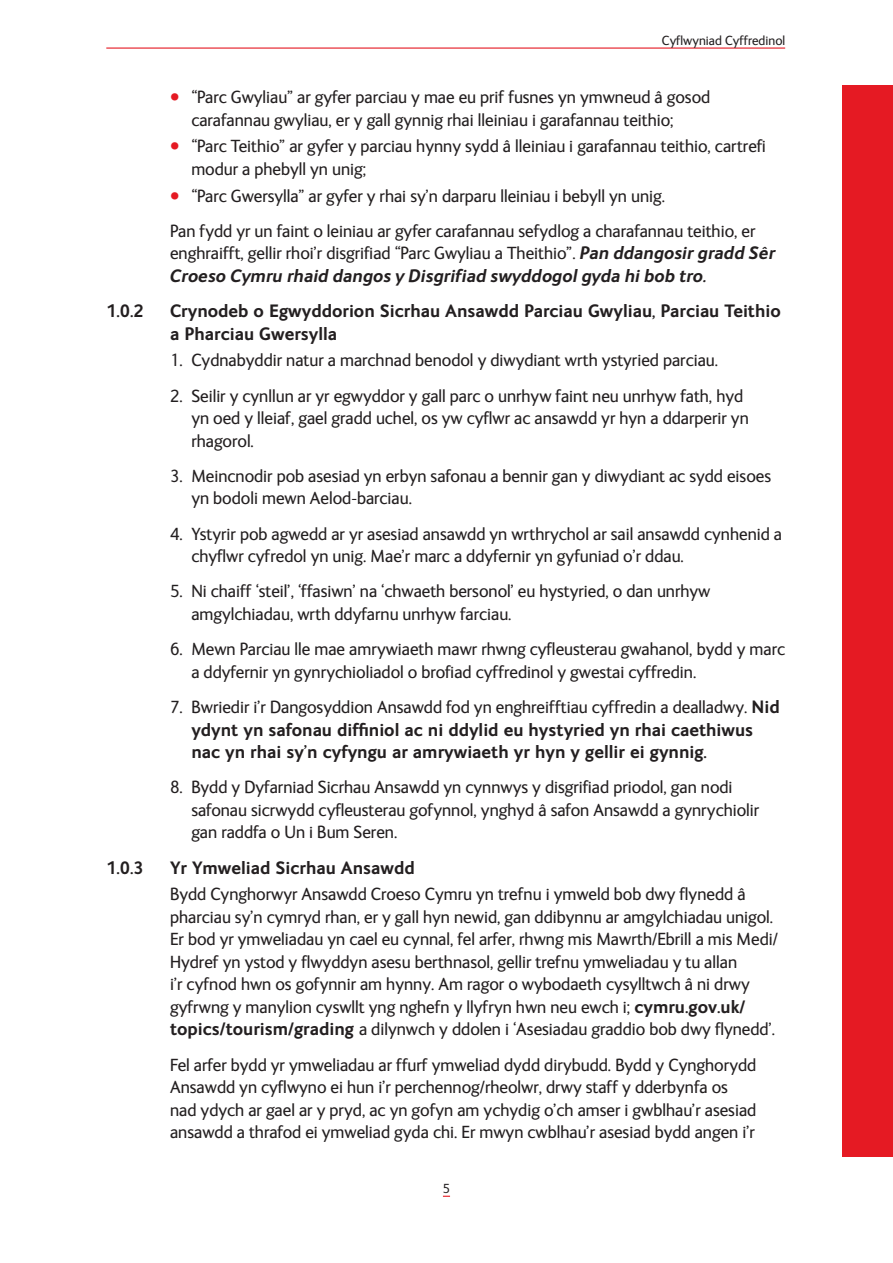
<style>
.page{position:relative;width:893px;height:1263px;background:#fff}
.page>*{position:absolute;margin:0;border:0;box-sizing:border-box;transform-origin:0 0}
.Bullet_List_1mm{font:18px/22.5px "FS Ingrid";color:#231f20}
.Body_Copy{font:18px/22.5px "FS Ingrid";color:#231f20}
.Bullet_List_1mm-2{font:700 18px/22.5px "FS Ingrid";color:#231f20}
.Sub_Heading{font:700 18px/22.5px "FS Ingrid";color:#231f20}
.t1{font:13.5px "FS Ingrid";color:#231f20}
.s1{font-size:23.25px;color:#e51a23}
.s2{font-weight:700;font-style:italic}
.s3{font-weight:400}
.s4{font-weight:700}
</style>
<div class="page">
<div style="left:842px;top:85px;width:51px;height:1072px;background:#e51a23"></div>
<hr style="left:106px;top:48px;width:679px;height:1px;background:#e51a23">
<p class="t1" style="left:662px;top:33px;width:125px">Cyflwyniad Cyffredinol</p>
<p class="Bullet_List_1mm" style="left:191px;top:86px;width:520px;text-indent:-21px"><span class="s1">•</span> “Parc Gwyliau” ar gyfer parciau y mae eu prif fusnes yn ymwneud â gosod carafannau gwyliau, er y gall gynnig rhai lleiniau i garafannau teithio;</p>
<p class="Bullet_List_1mm" style="left:191px;top:135px;width:576px;text-indent:-21px"><span class="s1">•</span> “Parc Teithio” ar gyfer y parciau hynny sydd â lleiniau i garafannau teithio, cartrefi modur a phebyll yn unig;</p>
<p class="Bullet_List_1mm" style="left:170px;top:185px;width:497px"><span class="s1">•</span> “Parc Gwersylla” ar gyfer y rhai sy’n darparu lleiniau i bebyll yn unig.</p>
<p class="Bullet_List_1mm" style="left:170px;top:220px;width:607px">Pan fydd yr un faint o leiniau ar gyfer carafannau sefydlog a charafannau teithio, er enghraifft, gellir rhoi’r disgrifiad “Parc Gwyliau a Theithio”. <span class="s2">Pan ddangosir gradd Sêr<br>Croeso Cymru rhaid dangos y Disgrifiad swyddogol gyda hi bob tro.</span></p>
<p class="Sub_Heading" style="left:106px;top:300px;width:39px">1.0.2</p>
<p class="Sub_Heading" style="left:170px;top:300px;width:612px">Crynodeb o Egwyddorion Sicrhau Ansawdd Parciau Gwyliau, Parciau Teithio a Pharciau Gwersylla</p>
<p class="Bullet_List_1mm" style="left:170px;top:349px;width:550px">1. Cydnabyddir natur a marchnad benodol y diwydiant wrth ystyried parciau.</p>
<p class="Bullet_List_1mm" style="left:191px;top:385px;width:559px;text-indent:-21px">2. Seilir y cynllun ar yr egwyddor y gall parc o unrhyw faint neu unrhyw fath, hyd yn oed y lleiaf, gael gradd uchel, os yw cyflwr ac ansawdd yr hyn a ddarperir yn rhagorol.</p>
<p class="Bullet_List_1mm" style="left:191px;top:465px;width:581px;text-indent:-21px">3. Meincnodir pob asesiad yn erbyn safonau a bennir gan y diwydiant ac sydd eisoes yn bodoli mewn Aelod-barciau.</p>
<p class="Bullet_List_1mm" style="left:191px;top:523px;width:592px;text-indent:-21px">4. Ystyrir pob agwedd ar yr asesiad ansawdd yn wrthrychol ar sail ansawdd cynhenid a chyflwr cyfredol yn unig. Mae’r marc a ddyfernir yn gyfuniad o’r ddau.</p>
<p class="Bullet_List_1mm" style="left:191px;top:580px;width:521px;text-indent:-21px">5. Ni chaiff ‘steil’, ‘ffasiwn’ na ‘chwaeth bersonol’ eu hystyried, o dan unrhyw amgylchiadau, wrth ddyfarnu unrhyw farciau.</p>
<p class="Bullet_List_1mm" style="left:191px;top:638px;width:595px;text-indent:-21px">6. Mewn Parciau lle mae amrywiaeth mawr rhwng cyfleusterau gwahanol, bydd y marc a ddyfernir yn gynrychioliadol o brofiad cyffredinol y gwestai cyffredin.</p>
<p class="Bullet_List_1mm-2" style="left:191px;top:695px;width:590px;text-indent:-21px"><span class="s3">7. Bwriedir i’r Dangosyddion Ansawdd fod yn enghreifftiau cyffredin a dealladwy.</span> Nid ydynt yn safonau diffiniol ac ni ddylid eu hystyried yn rhai caethiwus nac yn rhai sy’n cyfyngu ar amrywiaeth yr hyn y gellir ei gynnig.</p>
<p class="Bullet_List_1mm" style="left:191px;top:776px;width:569px;text-indent:-21px">8. Bydd y Dyfarniad Sicrhau Ansawdd yn cynnwys y disgrifiad priodol, gan nodi safonau sicrwydd cyfleusterau gofynnol, ynghyd â safon Ansawdd a gynrychiolir gan raddfa o Un i Bum Seren.</p>
<p class="Sub_Heading" style="left:106px;top:856px;width:39px">1.0.3</p>
<p class="Sub_Heading" style="left:170px;top:856px;width:246px">Yr Ymweliad Sicrhau Ansawdd</p>
<p class="Body_Copy" style="left:170px;top:883px;width:609px">Bydd Cynghorwyr Ansawdd Croeso Cymru yn trefnu i ymweld bob dwy flynedd â pharciau sy’n cymryd rhan, er y gall hyn newid, gan ddibynnu ar amgylchiadau unigol.<br>Er bod yr ymweliadau yn cael eu cynnal, fel arfer, rhwng mis Mawrth/Ebrill a mis Medi/ Hydref yn ystod y flwyddyn asesu berthnasol, gellir trefnu ymweliadau y tu allan<br>i’r cyfnod hwn os gofynnir am hynny. Am ragor o wybodaeth cysylltwch â ni drwy gyfrwng y manylion cyswllt yng nghefn y llyfryn hwn neu ewch i; <span class="s4">cymru.gov.uk/ topics/tourism/grading</span> a dilynwch y ddolen i ‘Asesiadau graddio bob dwy flynedd’.</p>
<p class="Body_Copy" style="left:170px;top:1053px;width:588px">Fel arfer bydd yr ymweliadau ar ffurf ymweliad dydd dirybudd. Bydd y Cynghorydd Ansawdd yn cyflwyno ei hun i’r perchennog/rheolwr, drwy staff y dderbynfa os nad ydych ar gael ar y pryd, ac yn gofyn am ychydig o’ch amser i gwblhau’r asesiad ansawdd a thrafod ei ymweliad gyda chi. Er mwyn cwblhau’r asesiad bydd angen i’r</p>
<p class="t1" style="left:443px;top:1181px;width:9px">5</p>
</div>
